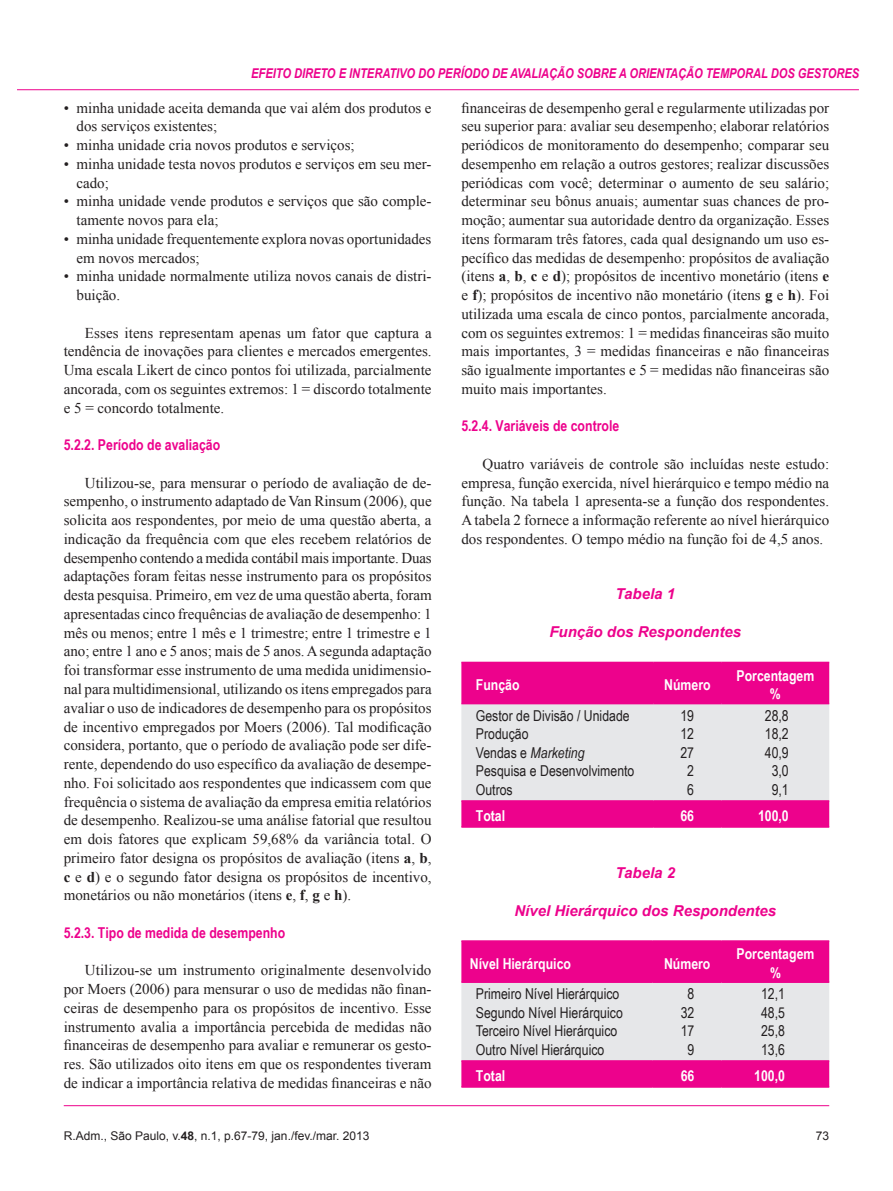
<style>
.page{position:relative;width:893px;height:1191px;background:#fff}
.page>*{position:absolute;margin:0;border:0;box-sizing:border-box;transform-origin:0 0}
.t1{font:15px/18.8px "Times New Roman";color:#231f20}
.t2{font:15px/18.6px "Arial Narrow";color:#231f20;text-align:center}
.t3{font:700 15px/18.6px "Arial Narrow";color:#fff;text-align:center}
.t4{font:700 15px "Arial Narrow";color:#ed028c}
.t5{font:italic 700 15px "Arial";color:#ed028c}
.t6{font:italic 700 13.5px "Arial Narrow";color:#ed028c}
.t7{font:12px "Arial";color:#231f20}
.s1{font-weight:700}
.s2{font-style:italic}
</style>
<div class="page">
<hr style="left:64px;top:1105px;width:765px;height:1px;background:#ed028c">
<hr style="left:17px;top:89px;width:842px;height:1px;background:#ed028c">
<div style="left:461px;top:663px;width:368px;height:163px;background:#ed028c"></div>
<div style="left:461px;top:704px;width:368px;height:96px;background:#e6e7e9"></div>
<hr style="left:461px;top:661px;width:192px;height:2px;background:#ed028c">
<hr style="left:653px;top:661px;width:69px;height:2px;background:#ed028c">
<hr style="left:722px;top:661px;width:107px;height:2px;background:#ed028c">
<hr style="left:461px;top:703px;width:192px;height:1px;background:#ed028c">
<hr style="left:653px;top:703px;width:69px;height:1px;background:#ed028c">
<hr style="left:722px;top:703px;width:107px;height:1px;background:#ed028c">
<hr style="left:461px;top:800px;width:192px;height:1px;background:#ed028c">
<hr style="left:653px;top:800px;width:69px;height:1px;background:#ed028c">
<hr style="left:722px;top:800px;width:107px;height:1px;background:#ed028c">
<hr style="left:461px;top:826px;width:192px;height:1px;background:#ed028c">
<hr style="left:653px;top:826px;width:69px;height:1px;background:#ed028c">
<hr style="left:722px;top:826px;width:107px;height:1px;background:#ed028c">
<div style="left:461px;top:941px;width:368px;height:145px;background:#ed028c"></div>
<div style="left:461px;top:983px;width:368px;height:77px;background:#e6e7e9"></div>
<hr style="left:461px;top:940px;width:192px;height:1px;background:#ed028c">
<hr style="left:653px;top:940px;width:69px;height:1px;background:#ed028c">
<hr style="left:722px;top:940px;width:107px;height:1px;background:#ed028c">
<hr style="left:461px;top:981px;width:192px;height:2px;background:#ed028c">
<hr style="left:653px;top:981px;width:69px;height:2px;background:#ed028c">
<hr style="left:722px;top:981px;width:107px;height:2px;background:#ed028c">
<hr style="left:461px;top:1060px;width:192px;height:1px;background:#ed028c">
<hr style="left:653px;top:1060px;width:69px;height:1px;background:#ed028c">
<hr style="left:722px;top:1060px;width:107px;height:1px;background:#ed028c">
<hr style="left:461px;top:1086px;width:192px;height:1px;background:#ed028c">
<hr style="left:653px;top:1086px;width:69px;height:1px;background:#ed028c">
<hr style="left:722px;top:1086px;width:107px;height:1px;background:#ed028c">
<p class="t6" style="left:251px;top:63px;width:609px">EFEITO DIRETO E INTERATIVO DO PERÍODO DE AVALIAÇÃO SOBRE A ORIENTAÇÃO TEMPORAL DOS GESTORES</p>
<p class="t1" style="left:76px;top:98px;width:357px;text-indent:-13px">• minha unidade aceita demanda que vai além dos produtos e dos serviços existentes;</p>
<p class="t1" style="left:64px;top:135px;width:293px">• minha unidade cria novos produtos e serviços;</p>
<p class="t1" style="left:77px;top:154px;width:357px;text-indent:-13px">• minha unidade testa novos produtos e serviços em seu mer&shy;cado;</p>
<p class="t1" style="left:77px;top:192px;width:357px;text-indent:-13px">• minha unidade vende produtos e serviços que são comple&shy;tamente novos para ela;</p>
<p class="t1" style="left:77px;top:229px;width:356px;text-indent:-13px">• minha unidade frequentemente explora novas oportunidades em novos mercados;</p>
<p class="t1" style="left:77px;top:267px;width:357px;text-indent:-13px">• minha unidade normalmente utiliza novos canais de distri&shy;buição.</p>
<p class="t1" style="left:64px;top:323px;width:369px;text-align:justify;text-indent:21px">Esses itens representam apenas um fator que captura a tendência de inovações para clientes e mercados emergentes.<br>Uma escala Likert de cinco pontos foi utilizada, parcialmente ancorada, com os seguintes extremos: 1 = discordo totalmente e 5 = concordo totalmente.</p>
<p class="t4" style="left:64px;top:433px;width:158px">5.2.2. Período de avaliação</p>
<p class="t1" style="left:64px;top:473px;width:370px;text-align:justify;text-indent:21px">Utilizou-se, para mensurar o período de avaliação de de&shy;sempenho, o instrumento adaptado de Van Rinsum (2006), que solicita aos respondentes, por meio de uma questão aberta, a indicação da frequência com que eles recebem relatórios de desempenho contendo a medida contábil mais importante. Duas adaptações foram feitas nesse instrumento para os propósitos desta pesquisa. Primeiro, em vez de uma questão aberta, foram apresentadas cinco frequências de avaliação de desempenho: 1 mês ou menos; entre 1 mês e 1 trimestre; entre 1 trimestre e 1 ano; entre 1 ano e 5 anos; mais de 5 anos. A segunda adaptação foi transformar esse instrumento de uma medida unidimensio&shy;nal para multidimensional, utilizando os itens empregados para avaliar o uso de indicadores de desempenho para os propósitos de incentivo empregados por Moers (2006). Tal modificação considera, portanto, que o período de avaliação pode ser dife&shy;rente, dependendo do uso específico da avaliação de desempe&shy;nho. Foi solicitado aos respondentes que indicassem com que frequência o sistema de avaliação da empresa emitia relatórios de desempenho. Realizou-se uma análise fatorial que resultou em dois fatores que explicam 59,68% da variância total. O primeiro fator designa os propósitos de avaliação (itens <span class="s1">a</span>, <span class="s1">b</span>, <span class="s1">c</span> e <span class="s1">d</span>) e o segundo fator designa os propósitos de incentivo, monetários ou não monetários (itens <span class="s1">e</span>, <span class="s1">f</span>, <span class="s1">g</span> e <span class="s1">h</span>).</p>
<p class="t4" style="left:64px;top:921px;width:223px">5.2.3. Tipo de medida de desempenho</p>
<p class="t1" style="left:64px;top:960px;width:369px;text-align:justify;text-indent:21px">Utilizou-se um instrumento originalmente desenvolvido por Moers (2006) para mensurar o uso de medidas não finan&shy;ceiras de desempenho para os propósitos de incentivo. Esse instrumento avalia a importância percebida de medidas não financeiras de desempenho para avaliar e remunerar os gesto&shy;res. São utilizados oito itens em que os respondentes tiveram de indicar a importância relativa de medidas financeiras e não</p>
<p class="t1" style="left:461px;top:98px;width:369px;text-align:justify">financeiras de desempenho geral e regularmente utilizadas por seu superior para: avaliar seu desempenho; elaborar relatórios periódicos de monitoramento do desempenho; comparar seu desempenho em relação a outros gestores; realizar discussões periódicas com você; determinar o aumento de seu salário; determinar seu bônus anuais; aumentar suas chances de pro&shy;moção; aumentar sua autoridade dentro da organização. Esses itens formaram três fatores, cada qual designando um uso es&shy;pecífico das medidas de desempenho: propósitos de avaliação (itens <span class="s1">a</span>, <span class="s1">b</span>, <span class="s1">c</span> e <span class="s1">d</span>); propósitos de incentivo monetário (itens <span class="s1">e </span>e <span class="s1">f</span>); propósitos de incentivo não monetário (itens <span class="s1">g</span> e <span class="s1">h</span>). Foi utilizada uma escala de cinco pontos, parcialmente ancorada, com os seguintes extremos: 1 = medidas financeiras são muito mais importantes, 3 = medidas financeiras e não financeiras são igualmente importantes e 5 = medidas não financeiras são muito mais importantes.</p>
<p class="t4" style="left:461px;top:415px;width:159px">5.2.4. Variáveis de controle</p>
<p class="t1" style="left:461px;top:454px;width:369px;text-align:justify;text-indent:21px">Quatro variáveis de controle são incluídas neste estudo: empresa, função exercida, nível hierárquico e tempo médio na função. Na tabela 1 apresenta-se a função dos respondentes.<br>A tabela 2 fornece a informação referente ao nível hierárquico dos respondentes. O tempo médio na função foi de 4,5 anos.</p>
<p class="t5" style="left:616px;top:584px;width:61px">Tabela 1</p>
<p class="t5" style="left:549px;top:622px;width:193px">Função dos Respondentes</p>
<p class="t3" style="left:476px;top:674px;width:45px">Função</p>
<p class="t3" style="left:664px;top:674px;width:48px">Número</p>
<p class="t3" style="left:736px;top:665px;width:79px">Porcentagem %</p>
<p class="t2" style="left:476px;top:705px;width:160px;text-align:left">Gestor de Divisão / Unidade<br>Produção<br>Vendas e <span class="s2">Marketing<br></span>Pesquisa e Desenvolvimento<br>Outros</p>
<p class="t2" style="left:680px;top:705px;width:15px">19<br>12<br>27<br>2<br>6</p>
<p class="t2" style="left:765px;top:705px;width:25px">28,8<br>18,2<br>40,9<br>3,0<br>9,1</p>
<p class="t3" style="left:476px;top:805px;width:31px">Total</p>
<p class="t3" style="left:680px;top:805px;width:15px">66</p>
<p class="t3" style="left:758px;top:805px;width:32px">100,0</p>
<p class="t5" style="left:616px;top:863px;width:61px">Tabela 2</p>
<p class="t5" style="left:514px;top:900px;width:263px">Nível Hierárquico dos Respondentes</p>
<p class="t3" style="left:470px;top:953px;width:103px">Nível Hierárquico</p>
<p class="t3" style="left:664px;top:953px;width:48px">Número</p>
<p class="t3" style="left:736px;top:944px;width:79px">Porcentagem %</p>
<p class="t2" style="left:476px;top:984px;width:148px;text-align:left">Primeiro Nível Hierárquico<br>Segundo Nível Hierárquico<br>Terceiro Nível Hierárquico<br>Outro Nível Hierárquico</p>
<p class="t2" style="left:681px;top:984px;width:15px">8<br>32<br>17<br>9</p>
<p class="t2" style="left:761px;top:984px;width:25px;text-align:justify">12,1<br>48,5<br>25,8<br>13,6</p>
<p class="t3" style="left:476px;top:1065px;width:31px">Total</p>
<p class="t3" style="left:681px;top:1065px;width:15px">66</p>
<p class="t3" style="left:754px;top:1065px;width:32px">100,0</p>
<p class="t7" style="left:64px;top:1128px;width:307px">R.Adm., São Paulo, v.<span class="s1">48</span>, n.1, p.67-79, jan./fev./mar. 2013</p>
<p class="t7" style="left:816px;top:1128px;width:15px">73</p>
</div>
